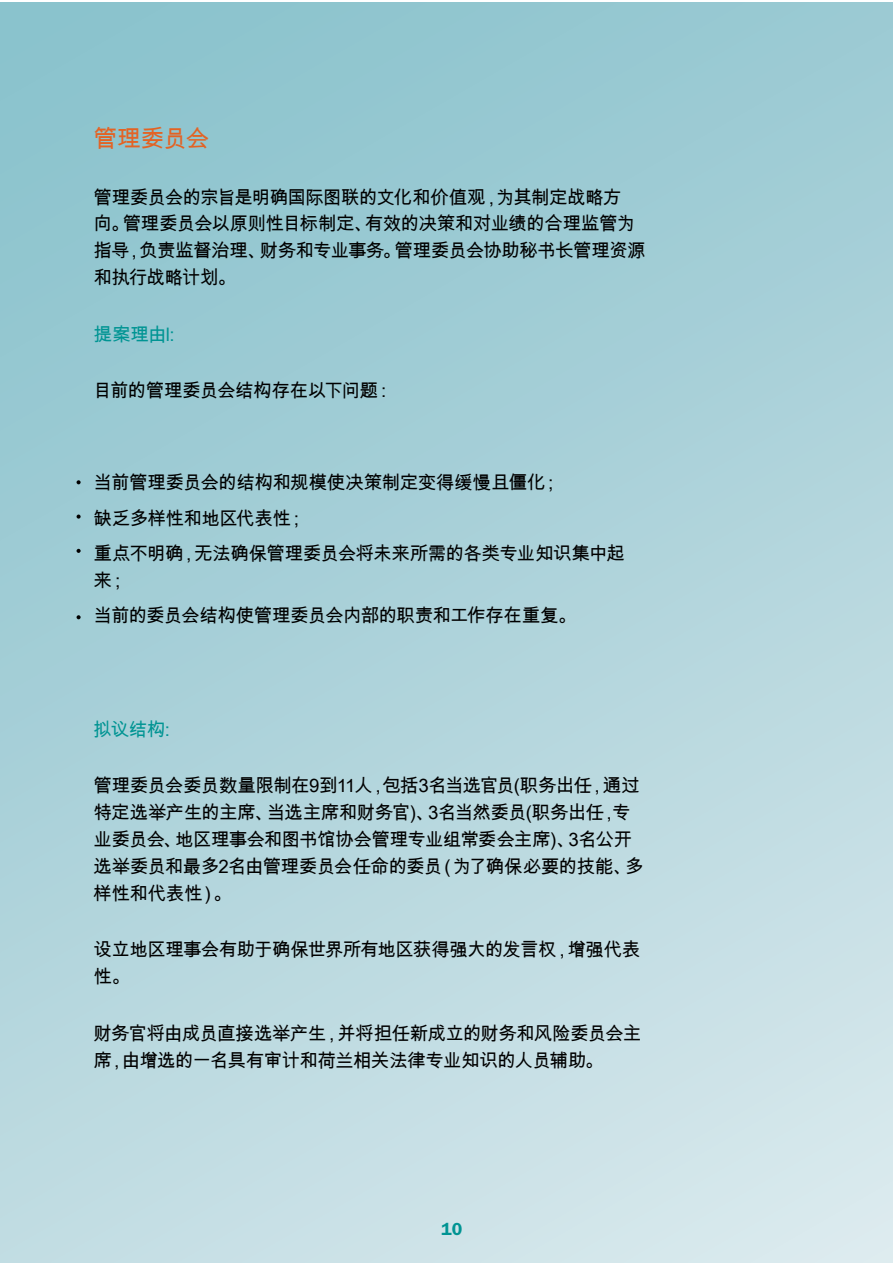
<style>
.page{position:relative;width:893px;height:1263px;background:#fff}
.page>*{position:absolute;margin:0;border:0;box-sizing:border-box;transform-origin:0 0}
.t1{font:24px "Arial Unicode MS";letter-spacing:-.035em;color:#e36324}
.t2{font:18.6px/26.8px "Arial Unicode MS";letter-spacing:-.04em;color:#000}
.t3{font:18.6px "Arial Unicode MS";letter-spacing:-.03em;color:#009493}
.t4{font:18px "Franklin Gothic URW Dem";color:#009493}
</style>
<div class="page">
<div style="left:0;top:2px;width:893px;height:1261px;background:linear-gradient(to bottom,#8fc4ce,#cee3e8)"></div>
<svg style="left:77px;top:514px;width:4px;height:5px"></svg>
<svg style="left:77px;top:549px;width:4px;height:4px"></svg>
<svg style="left:77px;top:615px;width:4px;height:4px"></svg>
<svg style="left:77px;top:480px;width:4px;height:4px"></svg>
<p class="t1" style="left:94px;top:121px;width:117px">管理委员会</p>
<p class="t2" style="left:94px;top:183px;width:554px">管理委员会的宗旨是明确国际图联的文化和价值观，为其制定战略方<br>向。管理委员会以原则性目标制定、有效的决策和对业绩的合理监管为指导，负责监督治理、财务和专业事务。管理委员会协助秘书长管理资源和执行战略计划。</p>
<p class="t3" style="left:94px;top:321px;width:83px">提案理由l:</p>
<p class="t2" style="left:94px;top:377px;width:301px">目前的管理委员会结构存在以下问题：</p>
<p class="t2" style="left:94px;top:465px;width:533px;line-height:35.4px">当前管理委员会的结构和规模使决策制定变得缓慢且僵化；<br>缺乏多样性和地区代表性；<br>重点不明确，无法确保管理委员会将未来所需的各类专业知识集中起</p>
<p class="t2" style="left:94px;top:562px;width:485px;line-height:35.4px">来；<br>当前的委员会结构使管理委员会内部的职责和工作存在重复。</p>
<p class="t3" style="left:94px;top:715px;width:78px">拟议结构:</p>
<p class="t2" style="left:94px;top:772px;width:552px">管理委员会委员数量限制在9到11人，包括3名当选官员(职务出任，通过特定选举产生的主席、当选主席和财务官)、3名当然委员(职务出任，专业委员会、地区理事会和图书馆协会管理专业组常委会主席)、3名公开选举委员和最多2名由管理委员会任命的委员（为了确保必要的技能、多样性和代表性）。</p>
<p class="t2" style="left:94px;top:936px;width:548px">设立地区理事会有助于确保世界所有地区获得强大的发言权，增强代表性。</p>
<p class="t2" style="left:94px;top:1019px;width:549px">财务官将由成员直接选举产生，并将担任新成立的财务和风险委员会主席，由增选的一名具有审计和荷兰相关法律专业知识的人员辅助。</p>
<p class="t4" style="left:441px;top:1218px;width:23px">10</p>
</div>
